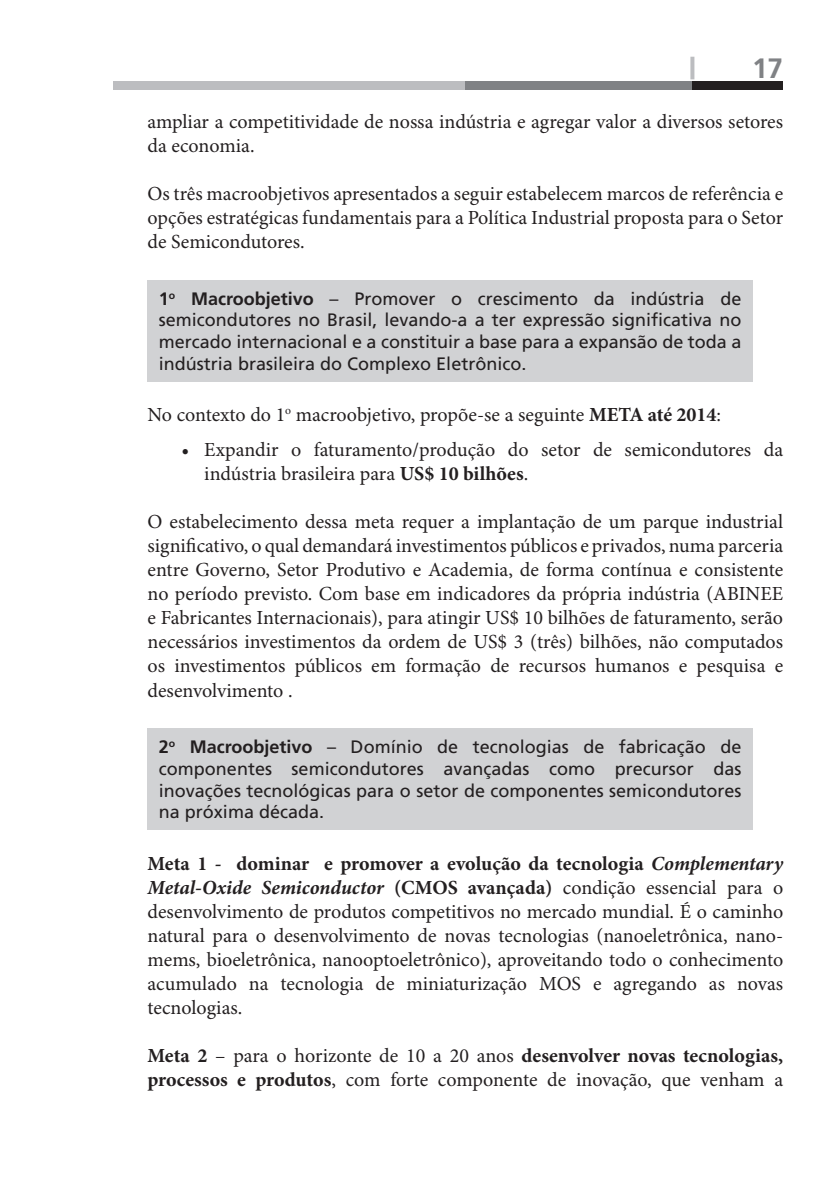
<style>
.page{position:relative;width:840px;height:1191px;background:#fff}
.page>*{position:absolute;margin:0;border:0;box-sizing:border-box;transform-origin:0 0}
.t1{font:700 28px "Frutiger";color:#808285}
.t2{font:20px/24px "Minion Pro";color:#231f20}
.t3{font:18px/21.6px "Frutiger";color:#231f20;text-align:justify}
.s1{font-weight:700}
.s2{font-weight:700;font-style:italic}
</style>
<div class="page">
<div style="left:113px;top:81px;width:352px;height:8px;background:#bcbdc0"></div>
<div style="left:465px;top:81px;width:227px;height:8px;background:#808285"></div>
<div style="left:692px;top:81px;width:90px;height:8px;background:#231f20"></div>
<svg style="left:690px;top:57px;width:4px;height:22px"></svg>
<div style="left:147px;top:280px;width:605px;height:101px;background:#d1d2d4"></div>
<div style="left:147px;top:728px;width:605px;height:101px;background:#d1d2d4"></div>
<h1 class="t1" style="left:751px;top:52px;width:33px">17</h1>
<p class="t2" style="left:147px;top:110px;width:636px">ampliar a competitividade de nossa indústria e agregar valor a diversos setores da economia.</p>
<p class="t2" style="left:147px;top:182px;width:636px;text-align:justify">Os três macroobjetivos apresentados a seguir estabelecem marcos de referência e opções estratégicas fundamentais para a Política Industrial proposta para o Setor de Semicondutores.</p>
<p class="t3" style="left:159px;top:288px;width:583px"><span class="s1">1</span><sup>o</sup> <span class="s1">Macroobjetivo</span> – Promover o crescimento da indústria de semicondutores no Brasil, levando-a a ter expressão significativa no mercado internacional e a constituir a base para a expansão de toda a indústria brasileira do Complexo Eletrônico.</p>
<p class="t2" style="left:147px;top:403px;width:574px">No contexto do 1<sup>o</sup> macroobjetivo, propõe-se a seguinte <span class="s1">META até 2014</span>:</p>
<p class="t2" style="left:204px;top:439px;width:580px;text-indent:-23px">• Expandir o faturamento/produção do setor de semicondutores da indústria brasileira para <span class="s1">US$ 10 bilhões</span>.</p>
<p class="t2" style="left:147px;top:511px;width:636px;text-align:justify">O estabelecimento dessa meta requer a implantação de um parque industrial significativo, o qual demandará investimentos públicos e privados, numa parceria entre Governo, Setor Produtivo e Academia, de forma contínua e consistente no período previsto. Com base em indicadores da própria indústria (ABINEE e Fabricantes Internacionais), para atingir US$ 10 bilhões de faturamento, serão necessários investimentos da ordem de US$ 3 (três) bilhões, não computados os investimentos públicos em formação de recursos humanos e pesquisa e desenvolvimento .</p>
<p class="t3" style="left:159px;top:736px;width:583px"><span class="s1">2</span><sup>o</sup> <span class="s1">Macroobjetivo</span> – Domínio de tecnologias de fabricação de componentes semicondutores avançadas como precursor das inovações tecnológicas para o setor de componentes semicondutores na próxima década.</p>
<p class="t2" style="left:147px;top:852px;width:637px;text-align:justify"><span class="s1">Meta 1 - dominar e promover a evolução da tecnologia</span> <span class="s2">Complementary Metal-Oxide Semiconductor</span> <span class="s1">(CMOS avançada)</span> condição essencial para o desenvolvimento de produtos competitivos no mercado mundial. É o caminho natural para o desenvolvimento de novas tecnologias (nanoeletrônica, nano&shy;mems, bioeletrônica, nanooptoeletrônico), aproveitando todo o conhecimento acumulado na tecnologia de miniaturização MOS e agregando as novas tecnologias.</p>
<p class="t2" style="left:147px;top:1044px;width:636px"><span class="s1">Meta 2</span> – para o horizonte de 10 a 20 anos <span class="s1">desenvolver novas tecnologias, processos e produtos</span>, com forte componente de inovação, que venham a</p>
</div>
